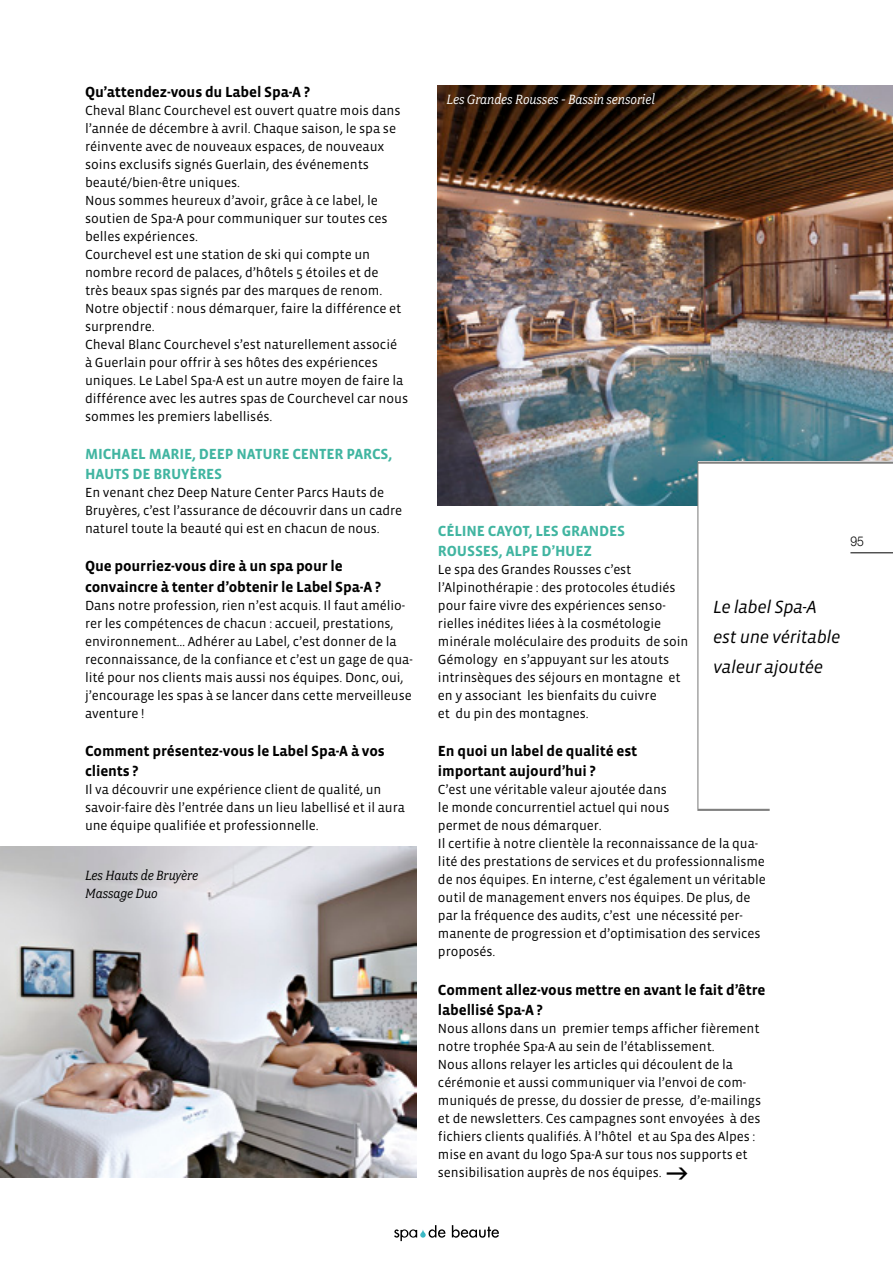
<style>
.page{position:relative;width:893px;height:1263px;background:#fff}
.page>*{position:absolute;margin:0;border:0;box-sizing:border-box;transform-origin:0 0}
.t1{font:italic 18px/30px "Vista Sans";letter-spacing:-.02em;color:#000}
.t2{font:700 15px/20.2px "Vista Sans";letter-spacing:-.01em;color:#000}
.t3{font:700 15px/20.2px "Vista Sans";letter-spacing:-.01em;color:#41b5a1}
.t4{font:italic 15px "Fairplex Narrow";letter-spacing:-.005em;color:#fff}
.t5{font:italic 15px/18px "Fairplex Narrow";letter-spacing:-.005em;color:#000}
.t6{font:13.5px/18px "Vista Sans";letter-spacing:-.005em;color:#000}
.t7{font:300 13.5px "Helvetica Neue";color:#000;scale:.9 1}
</style>
<div class="page">
<img style="left:0;top:846px;width:417px;height:332px">
<img style="left:438px;top:85px;width:455px;height:421px">
<svg style="left:697px;top:462px;width:196px;height:349px"></svg>
<svg style="left:394px;top:1225px;width:51px;height:16px"></svg>
<svg style="left:452px;top:1225px;width:47px;height:13px"></svg>
<hr style="left:850px;top:552px;width:43px;height:1px;background:#000">
<p class="t2" style="left:85px;top:82px;width:226px">Qu’attendez-vous du Label Spa-A ?</p>
<p class="t6" style="left:85px;top:101px;width:325px">Cheval Blanc Courchevel est ouvert quatre mois dans l’année de décembre à avril. Chaque saison, le spa se réinvente avec de nouveaux espaces, de nouveaux soins exclusifs signés Guerlain, des événements beauté/bien-être uniques.<br>Nous sommes heureux d’avoir, grâce à ce label, le soutien de Spa-A pour communiquer sur toutes ces belles expériences.<br>Courchevel est une station de ski qui compte un nombre record de palaces, d’hôtels 5 étoiles et de<br>très beaux spas signés par des marques de renom.<br>Notre objectif : nous démarquer, faire la différence et surprendre.<br>Cheval Blanc Courchevel s’est naturellement associé<br>à Guerlain pour offrir à ses hôtes des expériences uniques. Le Label Spa-A est un autre moyen de faire la différence avec les autres spas de Courchevel car nous sommes les premiers labellisés.</p>
<p class="t3" style="left:85px;top:444px;width:309px">MICHAEL MARIE, DEEP NATURE CENTER PARCS,<br>HAUTS DE BRUYÈRES</p>
<p class="t6" style="left:85px;top:484px;width:319px">En venant chez Deep Nature Center Parcs Hauts de<br>Bruyères, c’est l’assurance de découvrir dans un cadre naturel toute la beauté qui est en chacun de nous.</p>
<p class="t2" style="left:85px;top:557px;width:298px">Que pourriez-vous dire à un spa pour le convaincre à tenter d’obtenir le Label Spa-A ?</p>
<p class="t6" style="left:85px;top:596px;width:329px">Dans notre profession, rien n’est acquis. Il faut amélio&shy;rer les compétences de chacun : accueil, prestations, environnement… Adhérer au Label, c’est donner de la reconnaissance, de la confiance et c’est un gage de qua&shy;lité pour nos clients mais aussi nos équipes. Donc, oui, j’encourage les spas à se lancer dans cette merveilleuse aventure !</p>
<p class="t2" style="left:85px;top:741px;width:301px">Comment présentez-vous le Label Spa-A à vos clients ?</p>
<p class="t6" style="left:85px;top:781px;width:321px">Il va découvrir une expérience client de qualité, un savoir-faire dès l’entrée dans un lieu labellisé et il aura une équipe qualifiée et professionnelle.</p>
<p class="t5" style="left:85px;top:867px;width:115px">Les Hauts de Bruyère<br>Massage Duo</p>
<p class="t4" style="left:446px;top:91px;width:210px">Les Grandes Rousses - Bassin sensoriel</p>
<p class="t3" style="left:438px;top:521px;width:189px">CÉLINE CAYOT, LES GRANDES<br>ROUSSES, ALPE D’HUEZ</p>
<p class="t6" style="left:438px;top:561px;width:252px">Le spa des Grandes Rousses c’est l’Alpinothérapie : des protocoles étudiés pour faire vivre des expériences senso&shy;rielles inédites liées à la cosmétologie minérale moléculaire des produits de soin Gémology en s’appuyant sur les atouts intrinsèques des séjours en montagne et en y associant les bienfaits du cuivre<br>et du pin des montagnes.</p>
<p class="t2" style="left:438px;top:741px;width:201px">En quoi un label de qualité est important aujourd’hui ?</p>
<p class="t6" style="left:438px;top:781px;width:329px">C’est une véritable valeur ajoutée dans<br>le monde concurrentiel actuel qui nous<br>permet de nous démarquer.<br>Il certifie à notre clientèle la reconnaissance de la qua&shy;lité des prestations de services et du professionnalisme de nos équipes. En interne, c’est également un véritable outil de management envers nos équipes. De plus, de par la fréquence des audits, c’est une nécessité per&shy;manente de progression et d’optimisation des services proposés.</p>
<p class="t2" style="left:438px;top:980px;width:329px">Comment allez-vous mettre en avant le fait d’être labellisé Spa-A ?</p>
<p class="t6" style="left:438px;top:1020px;width:325px">Nous allons dans un premier temps afficher fièrement notre trophée Spa-A au sein de l’établissement.<br>Nous allons relayer les articles qui découlent de la cérémonie et aussi communiquer via l’envoi de com&shy;muniqués de presse, du dossier de presse, d’e-mailings et de newsletters. Ces campagnes sont envoyées à des fichiers clients qualifiés. À l’hôtel et au Spa des Alpes : mise en avant du logo Spa-A sur tous nos supports et sensibilisation auprès de nos équipes.</p>
<h1 class="t1" style="left:713px;top:592px;width:129px">Le label Spa-A est une véritable valeur ajoutée</h1>
<p class="t7" style="left:850px;top:533px;width:17px">95</p>
</div>
